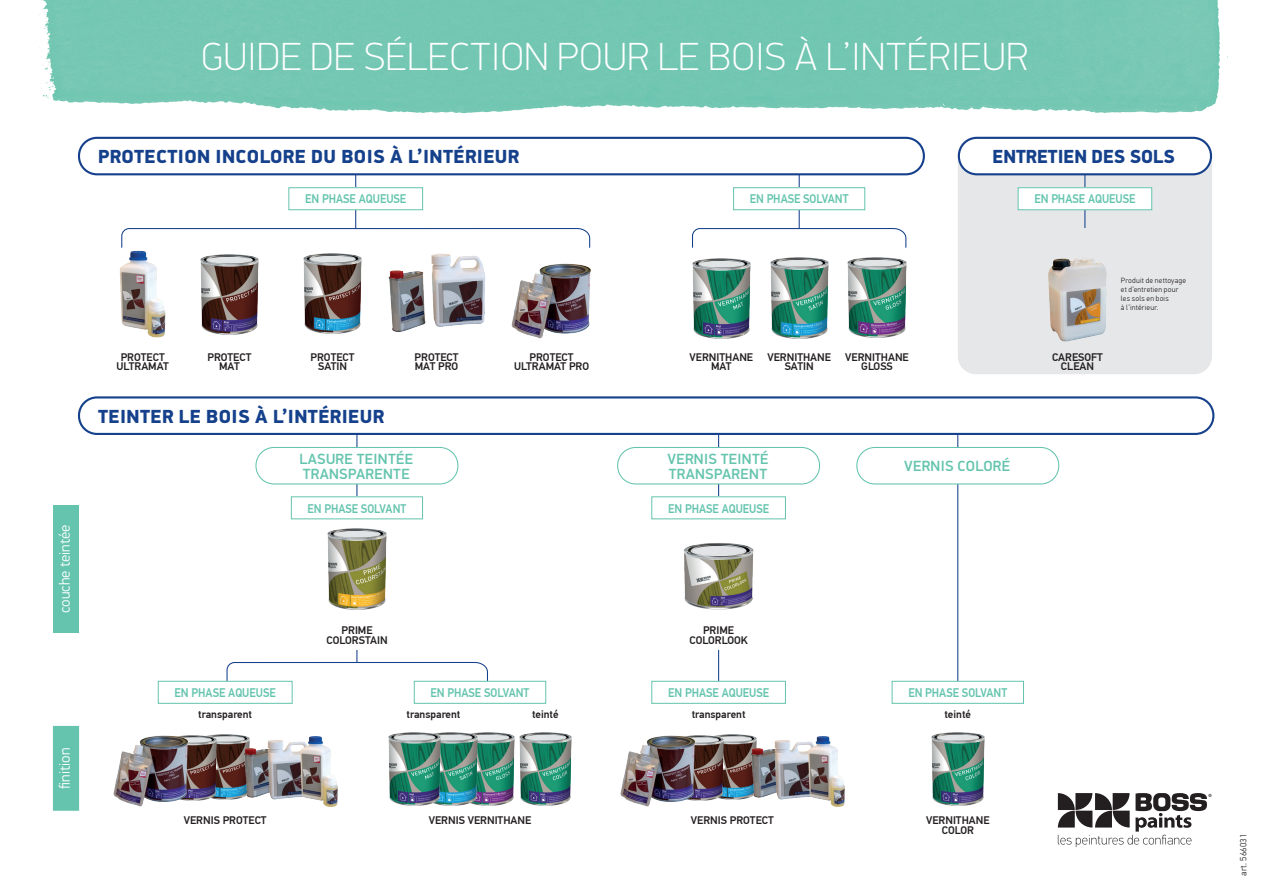
<style>
.page{position:relative;width:1263px;height:893px;background:#fff}
.page>*{position:absolute;margin:0;border:0;box-sizing:border-box;transform-origin:0 0}
.t1{font:100 39.3px "PFDIN Display Pro";letter-spacing:.02em;color:#fff}
.t2{font:900 19.05px "PFDIN Display Pro";letter-spacing:.02em;color:#15408b}
.t3{font:900 19.05px "PFDIN Display Pro";color:#15408b}
.t4{font:300 15.15px "PFDIN Display Pro";color:#fff}
.t5{font:500 14.85px/14.7px "PFDIN Display Pro";letter-spacing:.02em;color:#64c4ae}
.t6{font:500 12.45px "PF Din Text Pro";color:#64c4ae;scale:.9 1}
.t7{font:500 10.95px/9.9px "PF Din Text Pro";color:#231f20;text-align:center}
.t8{font:300 9px "PF Din Text Pro";letter-spacing:.025em;color:#231f20}
.t9{font:300 7.5px/9px "PF Din Text Pro";letter-spacing:.03em;color:#231f20}
</style>
<div class="page">
<img style="left:39px;top:0;width:1189px;height:114px">
<svg style="left:1058px;top:793px;width:153px;height:54px"></svg>
<div style="left:958px;top:137px;width:254px;height:237px;background:#e6e7e9;border-radius:18px"></div>
<img style="left:1048px;top:257px;width:59px;height:85px">
<img style="left:120px;top:250px;width:46px;height:88px">
<img style="left:511px;top:263px;width:80px;height:76px">
<img style="left:388px;top:254px;width:98px;height:78px">
<img style="left:200px;top:254px;width:59px;height:81px">
<img style="left:303px;top:254px;width:59px;height:80px">
<img style="left:692px;top:259px;width:58px;height:80px">
<img style="left:770px;top:258px;width:58px;height:80px">
<img style="left:848px;top:257px;width:58px;height:81px">
<img style="left:684px;top:543px;width:69px;height:67px">
<img style="left:328px;top:529px;width:58px;height:80px">
<img style="left:519px;top:733px;width:53px;height:72px">
<img style="left:478px;top:733px;width:37px;height:72px">
<img style="left:441px;top:733px;width:37px;height:72px">
<img style="left:388px;top:733px;width:53px;height:72px">
<img style="left:216px;top:735px;width:25px;height:65px">
<img style="left:241px;top:735px;width:23px;height:63px">
<img style="left:264px;top:740px;width:35px;height:60px">
<img style="left:190px;top:735px;width:26px;height:65px">
<img style="left:113px;top:735px;width:77px;height:72px">
<img style="left:299px;top:736px;width:39px;height:71px">
<img style="left:723px;top:735px;width:26px;height:65px">
<img style="left:749px;top:735px;width:22px;height:63px">
<img style="left:771px;top:740px;width:35px;height:60px">
<img style="left:697px;top:735px;width:26px;height:65px">
<img style="left:620px;top:735px;width:77px;height:72px">
<img style="left:806px;top:736px;width:39px;height:71px">
<hr style="left:718px;top:430px;width:1px;height:77px;background:#15408b">
<hr style="left:356px;top:430px;width:1px;height:77px;background:#15408b">
<hr style="left:718px;top:650px;width:1px;height:38px;background:#15408b">
<hr style="left:1084px;top:173px;width:1px;height:55px;background:#15408b">
<hr style="left:799px;top:173px;width:1px;height:55px;background:#15408b">
<hr style="left:355px;top:173px;width:1px;height:55px;background:#15408b">
<div style="left:959px;top:138px;width:252px;height:36px;background:#fff;border-radius:18px"></div>
<div style="left:958px;top:137px;width:254px;height:38px;border:2px solid #15408b;border-radius:18px"></div>
<div style="left:78px;top:137px;width:847px;height:38px;border:2px solid #15408b;border-radius:18px"></div>
<div style="left:78px;top:396px;width:1136px;height:39px;border:2px solid #15408b;border-radius:18px"></div>
<div style="left:256px;top:447px;width:202px;height:37px;background:#fff;border-radius:18px"></div>
<div style="left:255px;top:447px;width:203px;height:37px;border:1px solid #64c4ae;border-radius:18px"></div>
<div style="left:618px;top:447px;width:201px;height:37px;background:#fff;border-radius:18px"></div>
<div style="left:617px;top:447px;width:203px;height:37px;border:1px solid #64c4ae;border-radius:18px"></div>
<svg style="left:226px;top:650px;width:262px;height:33px"></svg>
<svg style="left:121px;top:227px;width:470px;height:21px"></svg>
<svg style="left:692px;top:227px;width:215px;height:21px"></svg>
<div style="left:289px;top:188px;width:134px;height:22px;background:#fff"></div>
<div style="left:288px;top:187px;width:135px;height:23px;border:1px solid #64c4ae"></div>
<div style="left:1018px;top:188px;width:134px;height:22px;background:#fff"></div>
<div style="left:1018px;top:187px;width:134px;height:23px;border:1px solid #64c4ae"></div>
<div style="left:652px;top:681px;width:133px;height:22px;background:#fff"></div>
<div style="left:651px;top:681px;width:135px;height:23px;border:1px solid #64c4ae"></div>
<div style="left:734px;top:188px;width:131px;height:22px;background:#fff"></div>
<div style="left:733px;top:187px;width:132px;height:23px;border:1px solid #64c4ae"></div>
<div style="left:158px;top:681px;width:134px;height:23px;border:1px solid #64c4ae"></div>
<div style="left:652px;top:497px;width:133px;height:22px;background:#fff"></div>
<div style="left:651px;top:496px;width:135px;height:23px;border:1px solid #64c4ae"></div>
<div style="left:291px;top:497px;width:132px;height:22px;background:#fff"></div>
<div style="left:291px;top:496px;width:132px;height:23px;border:1px solid #64c4ae"></div>
<div style="left:414px;top:681px;width:132px;height:23px;border:1px solid #64c4ae"></div>
<img style="left:931px;top:733px;width:53px;height:72px">
<hr style="left:957px;top:435px;width:1px;height:247px;background:#15408b">
<div style="left:857px;top:447px;width:202px;height:37px;background:#fff;border-radius:18px"></div>
<div style="left:856px;top:447px;width:203px;height:37px;border:1px solid #64c4ae;border-radius:18px"></div>
<div style="left:892px;top:681px;width:132px;height:23px;border:1px solid #64c4ae"></div>
<div style="left:53px;top:505px;width:26px;height:128px;background:#64c4ae"></div>
<div style="left:53px;top:726px;width:26px;height:85px;background:#64c4ae"></div>
<h1 class="t1" style="left:201px;top:34px;width:828px">GUIDE DE SÉLECTION POUR LE BOIS À L’INTÉRIEUR</h1>
<h2 class="t2" style="left:98px;top:145px;width:423px">PROTECTION INCOLORE DU BOIS À L’INTÉRIEUR</h2>
<h2 class="t3" style="left:993px;top:145px;width:184px">ENTRETIEN DES SOLS</h2>
<p class="t6" style="left:305px;top:192px;width:114px">EN PHASE AQUEUSE</p>
<p class="t6" style="left:1034px;top:192px;width:114px">EN PHASE AQUEUSE</p>
<p class="t6" style="left:750px;top:192px;width:111px">EN PHASE SOLVANT</p>
<h3 class="t4" style="left:56px;top:613px;width:90px;rotate:-90deg">couche teintée</h3>
<h3 class="t4" style="left:56px;top:789px;width:42px;rotate:-90deg">finition</h3>
<p class="t7" style="left:117px;top:352px;width:54px">PROTECT<br>ULTRAMAT</p>
<p class="t7" style="left:1052px;top:352px;width:52px">CARESOFT<br>CLEAN</p>
<p class="t7" style="left:207px;top:352px;width:45px">PROTECT<br>MAT</p>
<p class="t7" style="left:311px;top:352px;width:45px">PROTECT<br>SATIN</p>
<p class="t7" style="left:689px;top:352px;width:65px">VERNITHANE<br>MAT</p>
<p class="t7" style="left:767px;top:352px;width:65px">VERNITHANE<br>SATIN</p>
<p class="t7" style="left:845px;top:352px;width:65px">VERNITHANE<br>GLOSS</p>
<p class="t7" style="left:415px;top:352px;width:45px;text-align:left">PROTECT<br>MAT PRO</p>
<p class="t7" style="left:514px;top:352px;width:77px">PROTECT<br>ULTRAMAT PRO</p>
<h2 class="t2" style="left:98px;top:405px;width:287px">TEINTER LE BOIS À L’INTÉRIEUR</h2>
<h3 class="t5" style="left:299px;top:452px;width:115px">LASURE TEINTÉE<br>TRANSPARENTE</h3>
<h3 class="t5" style="left:667px;top:452px;width:103px">VERNIS TEINTÉ<br>TRANSPARENT</h3>
<p class="t6" style="left:308px;top:501px;width:111px">EN PHASE SOLVANT</p>
<p class="t6" style="left:668px;top:501px;width:114px">EN PHASE AQUEUSE</p>
<h3 class="t5" style="left:904px;top:459px;width:108px">VERNIS COLORÉ</h3>
<p class="t9" style="left:1121px;top:276px;width:67px">Produit de nettoyage et d’entretien pour les sols en bois<br>à l’intérieur.</p>
<p class="t6" style="left:175px;top:685px;width:114px">EN PHASE AQUEUSE</p>
<p class="t7" style="left:327px;top:625px;width:63px">PRIME<br>COLORSTAIN</p>
<p class="t6" style="left:430px;top:685px;width:111px">EN PHASE SOLVANT</p>
<p class="t7" style="left:689px;top:625px;width:60px">PRIME<br>COLORLOOK</p>
<p class="t6" style="left:668px;top:685px;width:114px">EN PHASE AQUEUSE</p>
<p class="t6" style="left:908px;top:685px;width:111px">EN PHASE SOLVANT</p>
<p class="t7" style="left:532px;top:710px;width:28px">teinté</p>
<p class="t7" style="left:944px;top:710px;width:28px">teinté</p>
<p class="t7" style="left:198px;top:710px;width:55px">transparent</p>
<p class="t7" style="left:407px;top:710px;width:55px">transparent</p>
<p class="t7" style="left:692px;top:710px;width:55px">transparent</p>
<p class="t7" style="left:184px;top:815px;width:84px">VERNIS PROTECT</p>
<p class="t7" style="left:429px;top:815px;width:104px">VERNIS VERNITHANE</p>
<p class="t7" style="left:691px;top:815px;width:84px">VERNIS PROTECT</p>
<p class="t7" style="left:926px;top:815px;width:65px">VERNITHANE<br>COLOR</p>
<p class="t8" style="left:1238px;top:876px;width:43px;rotate:-90deg">art. 566031</p>
</div>
